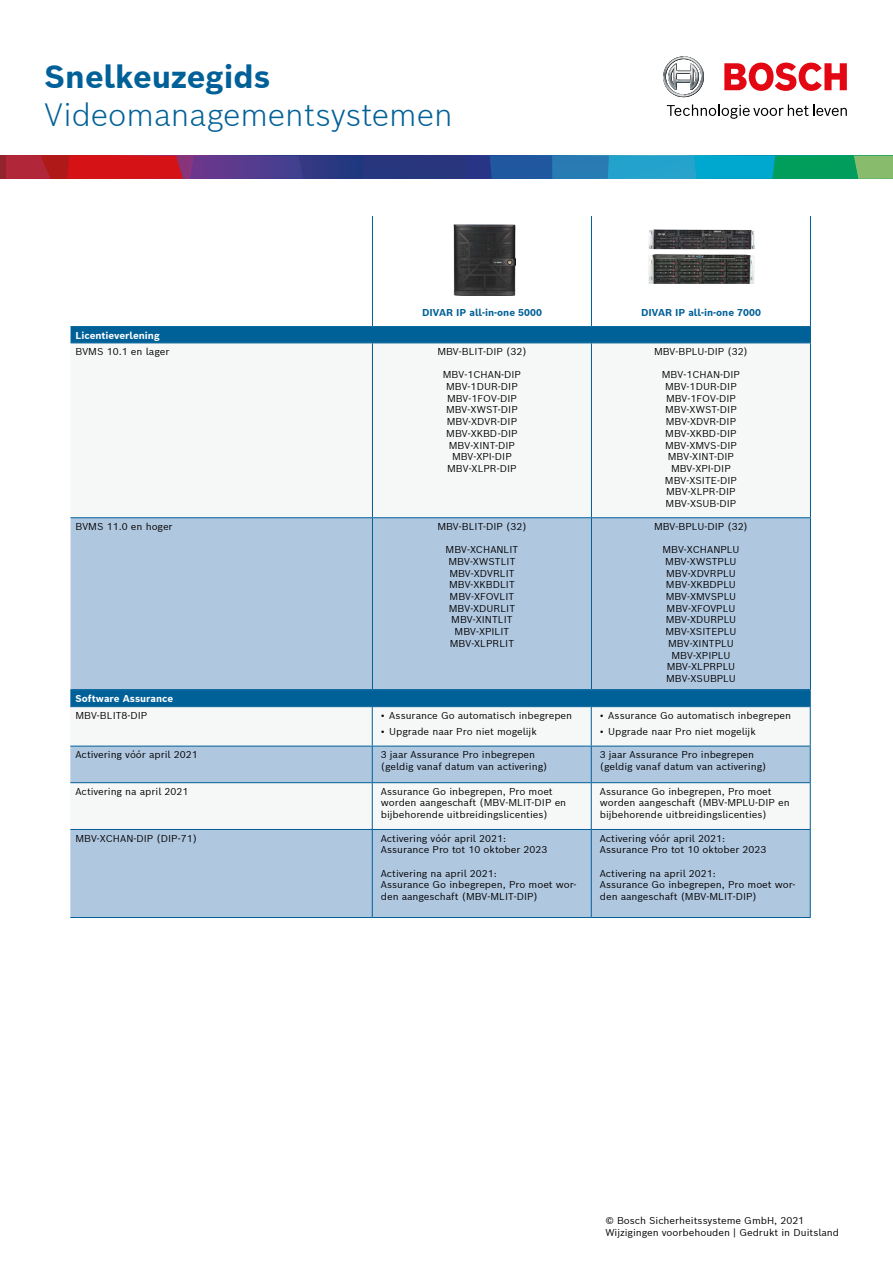
<style>
.page{position:relative;width:893px;height:1263px;background:#fff}
.page>*{position:absolute;margin:0;border:0;box-sizing:border-box;transform-origin:0 0}
.t1{font:300 31.5px "Bosch Sans";color:#006098}
.t2{font:700 31.5px "Bosch Sans";color:#006098}
.t3{font:9.75px/11.7px "Bosch Sans";color:#000}
.t4{font:700 9.75px "Bosch Sans";color:#006098}
.t5{font:700 9.75px "Bosch Sans";color:#fff}
</style>
<div class="page">
<div style="left:0;top:156px;width:5px;height:23px;background:#942330"></div>
<svg style="left:5px;top:156px;width:888px;height:23px;background:#4a5b7e"></svg>
<svg style="left:667px;top:104px;width:180px;height:15px"></svg>
<svg style="left:663px;top:56px;width:41px;height:41px"></svg>
<svg style="left:724px;top:63px;width:123px;height:28px"></svg>
<img style="left:454px;top:225px;width:62px;height:71px">
<img style="left:648px;top:229px;width:107px;height:55px">
<div style="left:71px;top:343px;width:739px;height:174px;background:#f6f7f7"></div>
<div style="left:71px;top:518px;width:739px;height:171px;background:#b0c7e0"></div>
<hr style="left:372px;top:216px;width:1px;height:110px;background:#006098">
<hr style="left:591px;top:216px;width:1px;height:110px;background:#006098">
<hr style="left:810px;top:216px;width:1px;height:110px;background:#006098">
<hr style="left:71px;top:326px;width:301px;height:1px;background:#006098">
<hr style="left:372px;top:326px;width:219px;height:1px;background:#006098">
<hr style="left:591px;top:326px;width:220px;height:1px;background:#006098">
<div style="left:71px;top:327px;width:740px;height:15px;background:#006098"></div>
<hr style="left:71px;top:342px;width:301px;height:1px;background:#006098">
<hr style="left:372px;top:342px;width:219px;height:1px;background:#006098">
<hr style="left:372px;top:343px;width:1px;height:174px;background:#006098">
<hr style="left:591px;top:342px;width:220px;height:1px;background:#006098">
<hr style="left:591px;top:343px;width:1px;height:174px;background:#006098">
<hr style="left:810px;top:343px;width:1px;height:174px;background:#006098">
<hr style="left:71px;top:517px;width:301px;height:1px;background:#006098">
<hr style="left:372px;top:517px;width:219px;height:1px;background:#006098">
<hr style="left:372px;top:518px;width:1px;height:171px;background:#006098">
<hr style="left:591px;top:517px;width:220px;height:1px;background:#006098">
<hr style="left:591px;top:518px;width:1px;height:171px;background:#006098">
<hr style="left:810px;top:518px;width:1px;height:171px;background:#006098">
<hr style="left:71px;top:689px;width:301px;height:1px;background:#006098">
<hr style="left:372px;top:689px;width:219px;height:1px;background:#006098">
<hr style="left:591px;top:689px;width:220px;height:1px;background:#006098">
<div style="left:70px;top:707px;width:740px;height:39px;background:#f6f7f7"></div>
<svg style="left:70px;top:747px;width:740px;height:170px;fill:#b0c7e0"></svg>
<hr style="left:372px;top:707px;width:1px;height:39px;background:#006098">
<hr style="left:591px;top:707px;width:1px;height:39px;background:#006098">
<hr style="left:810px;top:707px;width:1px;height:39px;background:#006098">
<hr style="left:70px;top:746px;width:302px;height:1px;background:#006098">
<hr style="left:372px;top:746px;width:219px;height:1px;background:#006098">
<hr style="left:372px;top:746px;width:1px;height:36px;background:#006098">
<hr style="left:591px;top:746px;width:220px;height:1px;background:#006098">
<hr style="left:591px;top:746px;width:1px;height:36px;background:#006098">
<hr style="left:810px;top:746px;width:1px;height:36px;background:#006098">
<hr style="left:70px;top:782px;width:302px;height:1px;background:#006098">
<hr style="left:372px;top:782px;width:219px;height:1px;background:#006098">
<hr style="left:372px;top:783px;width:1px;height:46px;background:#006098">
<hr style="left:591px;top:782px;width:220px;height:1px;background:#006098">
<hr style="left:591px;top:783px;width:1px;height:46px;background:#006098">
<hr style="left:810px;top:783px;width:1px;height:46px;background:#006098">
<hr style="left:70px;top:829px;width:302px;height:1px;background:#006098">
<hr style="left:372px;top:829px;width:219px;height:1px;background:#006098">
<hr style="left:372px;top:830px;width:1px;height:87px;background:#006098">
<hr style="left:591px;top:829px;width:220px;height:1px;background:#006098">
<hr style="left:591px;top:830px;width:1px;height:87px;background:#006098">
<hr style="left:810px;top:830px;width:1px;height:87px;background:#006098">
<hr style="left:70px;top:917px;width:302px;height:1px;background:#006098">
<hr style="left:372px;top:917px;width:219px;height:1px;background:#006098">
<hr style="left:591px;top:917px;width:220px;height:1px;background:#006098">
<div style="left:70px;top:691px;width:741px;height:15px;background:#006098"></div>
<hr style="left:70px;top:706px;width:302px;height:1px;background:#006098">
<hr style="left:372px;top:706px;width:219px;height:1px;background:#006098">
<hr style="left:591px;top:706px;width:220px;height:1px;background:#006098">
<hr style="left:70px;top:690px;width:302px;height:1px;background:#006098">
<hr style="left:372px;top:690px;width:219px;height:1px;background:#006098">
<hr style="left:591px;top:690px;width:220px;height:1px;background:#006098">
<h1 class="t2" style="left:45px;top:56px;width:227px">Snelkeuzegids</h1>
<h1 class="t1" style="left:45px;top:94px;width:409px">Videomanagementsystemen</h1>
<p class="t4" style="left:422px;top:306px;width:121px">DIVAR IP all-in-one 5000</p>
<p class="t4" style="left:641px;top:306px;width:121px">DIVAR IP all-in-one 7000</p>
<p class="t5" style="left:76px;top:329px;width:86px">Licentieverlening</p>
<p class="t3" style="left:76px;top:345px;width:95px">BVMS 10.1 en lager</p>
<p class="t3" style="left:437px;top:345px;width:91px">MBV-BLIT-DIP (32)</p>
<p class="t3" style="left:443px;top:369px;width:80px;text-align:center">MBV-1CHAN-DIP<br>MBV-1DUR-DIP<br>MBV-1FOV-DIP<br>MBV-XWST-DIP<br>MBV-XDVR-DIP<br>MBV-XKBD-DIP<br>MBV-XINT-DIP<br>MBV-XPI-DIP<br>MBV-XLPR-DIP</p>
<p class="t3" style="left:76px;top:520px;width:98px">BVMS 11.0 en hoger</p>
<p class="t3" style="left:437px;top:520px;width:91px">MBV-BLIT-DIP (32)</p>
<p class="t3" style="left:446px;top:543px;width:74px;text-align:center">MBV-XCHANLIT<br>MBV-XWSTLIT<br>MBV-XDVRLIT<br>MBV-XKBDLIT<br>MBV-XFOVLIT<br>MBV-XDURLIT<br>MBV-XINTLIT<br>MBV-XPILIT<br>MBV-XLPRLIT</p>
<p class="t5" style="left:75px;top:692px;width:99px">Software Assurance</p>
<p class="t3" style="left:75px;top:709px;width:73px">MBV-BLIT8-DIP</p>
<p class="t3" style="left:381px;top:709px;width:193px">• Assurance Go automatisch inbegrepen</p>
<p class="t3" style="left:381px;top:725px;width:157px">• Upgrade naar Pro niet mogelijk</p>
<p class="t3" style="left:654px;top:345px;width:95px">MBV-BPLU-DIP (32)</p>
<p class="t3" style="left:662px;top:369px;width:80px;text-align:center">MBV-1CHAN-DIP<br>MBV-1DUR-DIP<br>MBV-1FOV-DIP<br>MBV-XWST-DIP<br>MBV-XDVR-DIP<br>MBV-XKBD-DIP<br>MBV-XMVS-DIP<br>MBV-XINT-DIP<br>MBV-XPI-DIP<br>MBV-XSITE-DIP<br>MBV-XLPR-DIP<br>MBV-XSUB-DIP</p>
<p class="t3" style="left:654px;top:520px;width:95px">MBV-BPLU-DIP (32)</p>
<p class="t3" style="left:662px;top:543px;width:79px;text-align:center">MBV-XCHANPLU<br>MBV-XWSTPLU<br>MBV-XDVRPLU<br>MBV-XKBDPLU<br>MBV-XMVSPLU<br>MBV-XFOVPLU<br>MBV-XDURPLU<br>MBV-XSITEPLU<br>MBV-XINTPLU<br>MBV-XPIPLU<br>MBV-XLPRPLU<br>MBV-XSUBPLU</p>
<p class="t3" style="left:600px;top:709px;width:193px">• Assurance Go automatisch inbegrepen</p>
<p class="t3" style="left:600px;top:725px;width:157px">• Upgrade naar Pro niet mogelijk</p>
<p class="t3" style="left:75px;top:748px;width:124px">Activering vóór april 2021</p>
<p class="t3" style="left:381px;top:748px;width:168px">3 jaar Assurance Pro inbegrepen (geldig vanaf datum van activering)</p>
<p class="t3" style="left:600px;top:748px;width:168px">3 jaar Assurance Pro inbegrepen (geldig vanaf datum van activering)</p>
<p class="t3" style="left:75px;top:785px;width:115px">Activering na april 2021</p>
<p class="t3" style="left:381px;top:785px;width:187px">Assurance Go inbegrepen, Pro moet worden aangeschaft (MBV-MLIT-DIP en bijbehorende uitbreidingslicenties)</p>
<p class="t3" style="left:600px;top:785px;width:192px">Assurance Go inbegrepen, Pro moet worden aangeschaft (MBV-MPLU-DIP en bijbehorende uitbreidingslicenties)</p>
<p class="t3" style="left:75px;top:832px;width:123px">MBV-XCHAN-DIP (DIP-71)</p>
<p class="t3" style="left:381px;top:832px;width:168px">Activering vóór april 2021:<br>Assurance Pro tot 10 oktober 2023</p>
<p class="t3" style="left:381px;top:867px;width:197px">Activering na april 2021:<br>Assurance Go inbegrepen, Pro moet wor&shy;den aangeschaft (MBV-MLIT-DIP)</p>
<p class="t3" style="left:600px;top:832px;width:168px">Activering vóór april 2021:<br>Assurance Pro tot 10 oktober 2023</p>
<p class="t3" style="left:600px;top:867px;width:197px">Activering na april 2021:<br>Assurance Go inbegrepen, Pro moet wor&shy;den aangeschaft (MBV-MLIT-DIP)</p>
<p class="t3" style="left:605px;top:1215px;width:235px">© Bosch Sicherheitssysteme GmbH, 2021<br>Wijzigingen voorbehouden | Gedrukt in Duitsland</p>
</div>
